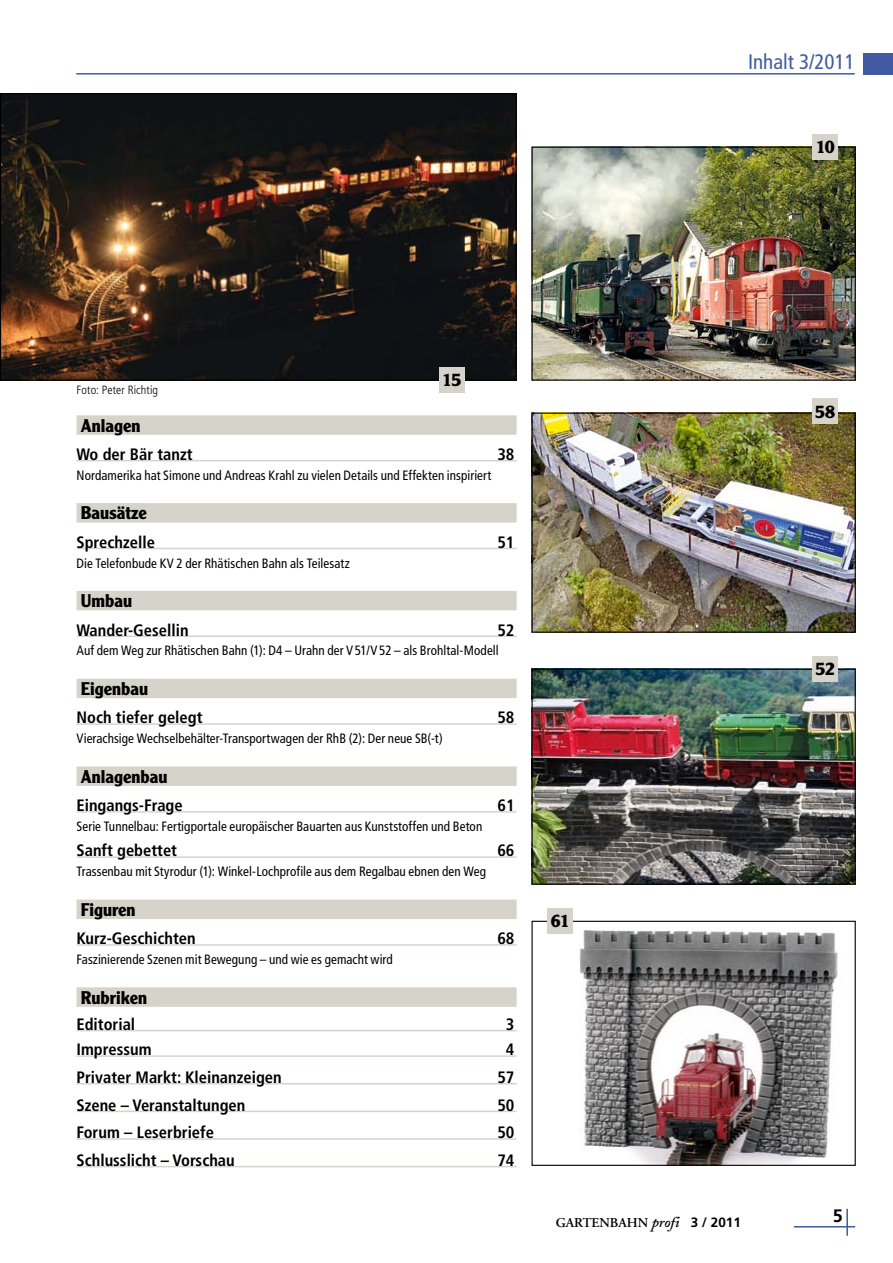
<style>
.page{position:relative;width:893px;height:1263px;background:#fff}
.page>*{position:absolute;margin:0;border:0;box-sizing:border-box;transform-origin:0 0}
.t1{font:condensed 21px "Frutiger LT";color:#415aa1}
.t2{font:700 18px "Clearface Gothic LH";color:#000}
.t3{font:700 18px "Frutiger LT";color:#000}
.t4{font:700 condensed 16.5px "Frutiger LT";color:#000}
.t5{font:condensed 13.5px "Frutiger LT";letter-spacing:.005em;color:#000}
.t6{font:600 13.5px "Adobe Garamond Pro";color:#000}
.t7{font:300 condensed 12px "Frutiger LT";letter-spacing:.01em;color:#000}
.s1{font-family:"Adobe Caslon";font-style:italic;font-size:15px}
.s2{font-family:"Frutiger LT";font-weight:700}
</style>
<div class="page">
<hr style="left:794px;top:1226px;width:61px;height:1px;background:#415aa1">
<hr style="left:846px;top:1209px;width:2px;height:27px;background:#415aa1">
<div style="left:863px;top:53px;width:30px;height:22px;background:#415aa1"></div>
<hr style="left:76px;top:73px;width:779px;height:2px;background:#415aa1">
<img style="left:2px;top:95px;width:513px;height:284px">
<div style="left:0;top:93px;width:517px;height:288px;border:1px solid #000"></div>
<div style="left:77px;top:415px;width:440px;height:20px;background:#d6d4ca"></div>
<hr style="left:77px;top:460px;width:440px;height:1px;background:#d6d4ca">
<div style="left:77px;top:503px;width:440px;height:20px;background:#d6d4ca"></div>
<hr style="left:77px;top:548px;width:440px;height:1px;background:#d6d4ca">
<div style="left:77px;top:591px;width:440px;height:19px;background:#d6d4ca"></div>
<hr style="left:77px;top:635px;width:440px;height:2px;background:#d6d4ca">
<div style="left:77px;top:679px;width:440px;height:19px;background:#d6d4ca"></div>
<hr style="left:77px;top:723px;width:440px;height:2px;background:#d6d4ca">
<div style="left:77px;top:766px;width:440px;height:20px;background:#d6d4ca"></div>
<hr style="left:77px;top:811px;width:440px;height:2px;background:#d6d4ca">
<hr style="left:77px;top:856px;width:440px;height:2px;background:#d6d4ca">
<div style="left:77px;top:899px;width:440px;height:20px;background:#d6d4ca"></div>
<hr style="left:77px;top:944px;width:440px;height:2px;background:#d6d4ca">
<div style="left:77px;top:987px;width:440px;height:20px;background:#d6d4ca"></div>
<hr style="left:77px;top:1030px;width:440px;height:1px;background:#d6d4ca">
<hr style="left:77px;top:1055px;width:440px;height:2px;background:#d6d4ca">
<hr style="left:77px;top:1083px;width:440px;height:1px;background:#d6d4ca">
<hr style="left:77px;top:1110px;width:440px;height:2px;background:#d6d4ca">
<hr style="left:77px;top:1138px;width:440px;height:2px;background:#d6d4ca">
<hr style="left:77px;top:1166px;width:440px;height:1px;background:#d6d4ca">
<img style="left:533px;top:149px;width:321px;height:230px">
<div style="left:531px;top:147px;width:325px;height:234px;border:1px solid #000"></div>
<div style="left:812px;top:134px;width:26px;height:25px;background:#d6d4ca"></div>
<div style="left:439px;top:367px;width:26px;height:25px;background:#d6d4ca"></div>
<img style="left:533px;top:671px;width:321px;height:212px">
<div style="left:531px;top:669px;width:325px;height:216px;border:1px solid #000"></div>
<div style="left:812px;top:656px;width:26px;height:25px;background:#d6d4ca"></div>
<img style="left:547px;top:930px;width:291px;height:234px">
<div style="left:531px;top:921px;width:325px;height:245px;border:1px solid #000"></div>
<div style="left:547px;top:908px;width:26px;height:25px;background:#d6d4ca"></div>
<img style="left:533px;top:415px;width:321px;height:216px">
<div style="left:531px;top:413px;width:325px;height:220px;border:1px solid #000"></div>
<div style="left:812px;top:399px;width:26px;height:25px;background:#d6d4ca"></div>
<h1 class="t1" style="left:748px;top:49px;width:108px">Inhalt 3/2011</h1>
<h2 class="t2" style="left:816px;top:136px;width:20px">10</h2>
<h2 class="t2" style="left:442px;top:369px;width:21px">15</h2>
<p class="t7" style="left:77px;top:383px;width:83px">Foto: Peter Richtig</p>
<h2 class="t2" style="left:81px;top:415px;width:61px">Anlagen</h2>
<p class="t4" style="left:77px;top:444px;width:118px">Wo der Bär tanzt</p>
<p class="t4" style="left:497px;top:444px;width:19px">38</p>
<p class="t5" style="left:77px;top:467px;width:416px">Nordamerika hat Simone und Andreas Krahl zu vielen Details und Effekten inspiriert</p>
<h2 class="t2" style="left:81px;top:503px;width:67px">Bausätze</h2>
<p class="t4" style="left:77px;top:532px;width:80px">Sprechzelle</p>
<p class="t4" style="left:497px;top:532px;width:19px">51</p>
<p class="t5" style="left:77px;top:555px;width:275px">Die Telefonbude KV 2 der Rhätischen Bahn als Teilesatz</p>
<h2 class="t2" style="left:81px;top:590px;width:53px">Umbau</h2>
<p class="t4" style="left:77px;top:620px;width:114px">Wander-Gesellin</p>
<p class="t4" style="left:497px;top:620px;width:19px">52</p>
<p class="t5" style="left:77px;top:643px;width:424px">Auf dem Weg zur Rhätischen Bahn (1): D4 – Urahn der V51/V52 – als Brohltal-Modell</p>
<h2 class="t2" style="left:81px;top:678px;width:69px">Eigenbau</h2>
<p class="t4" style="left:77px;top:708px;width:127px">Noch tiefer gelegt</p>
<p class="t4" style="left:497px;top:708px;width:19px">58</p>
<p class="t5" style="left:77px;top:730px;width:368px">Vierachsige Wechselbehälter-Transportwagen der RhB (2): Der neue SB(-t)</p>
<h2 class="t2" style="left:81px;top:766px;width:88px">Anlagenbau</h2>
<p class="t4" style="left:77px;top:795px;width:108px">Eingangs-Frage</p>
<p class="t4" style="left:497px;top:795px;width:19px">61</p>
<p class="t5" style="left:77px;top:818px;width:407px">Serie Tunnelbau: Fertigportale europäischer Bauarten aus Kunststoffen und Beton</p>
<p class="t4" style="left:77px;top:841px;width:102px">Sanft gebettet</p>
<p class="t4" style="left:497px;top:841px;width:19px">66</p>
<p class="t5" style="left:77px;top:864px;width:411px">Trassenbau mit Styrodur (1): Winkel-Lochprofile aus dem Regalbau ebnen den Weg</p>
<h2 class="t2" style="left:81px;top:899px;width:56px">Figuren</h2>
<p class="t4" style="left:77px;top:929px;width:121px">Kurz-Geschichten</p>
<p class="t4" style="left:497px;top:929px;width:19px">68</p>
<p class="t5" style="left:77px;top:951px;width:318px">Faszinierende Szenen mit Bewegung – und wie es gemacht wird</p>
<h2 class="t2" style="left:81px;top:987px;width:68px">Rubriken</h2>
<p class="t4" style="left:77px;top:1014px;width:60px">Editorial</p>
<p class="t4" style="left:506px;top:1014px;width:10px">3</p>
<p class="t4" style="left:77px;top:1040px;width:77px">Impressum</p>
<p class="t4" style="left:506px;top:1040px;width:10px">4</p>
<p class="t4" style="left:77px;top:1067px;width:207px">Privater Markt: Kleinanzeigen</p>
<p class="t4" style="left:497px;top:1067px;width:19px">57</p>
<p class="t4" style="left:77px;top:1095px;width:170px">Szene – Veranstaltungen</p>
<p class="t4" style="left:497px;top:1095px;width:19px">50</p>
<p class="t4" style="left:77px;top:1123px;width:139px">Forum – Leserbriefe</p>
<p class="t4" style="left:497px;top:1123px;width:19px">50</p>
<p class="t4" style="left:77px;top:1150px;width:160px">Schlusslicht – Vorschau</p>
<p class="t4" style="left:497px;top:1150px;width:19px">74</p>
<h2 class="t2" style="left:551px;top:910px;width:20px">61</h2>
<p class="t6" style="left:556px;top:1214px;width:187px">GARTENBAHN <span class="s1">profi</span> <span class="s2">3 / 2011</span></p>
<h2 class="t2" style="left:815px;top:401px;width:21px">58</h2>
<h2 class="t2" style="left:815px;top:658px;width:21px">52</h2>
<h2 class="t3" style="left:833px;top:1205px;width:12px">5</h2>
</div>
